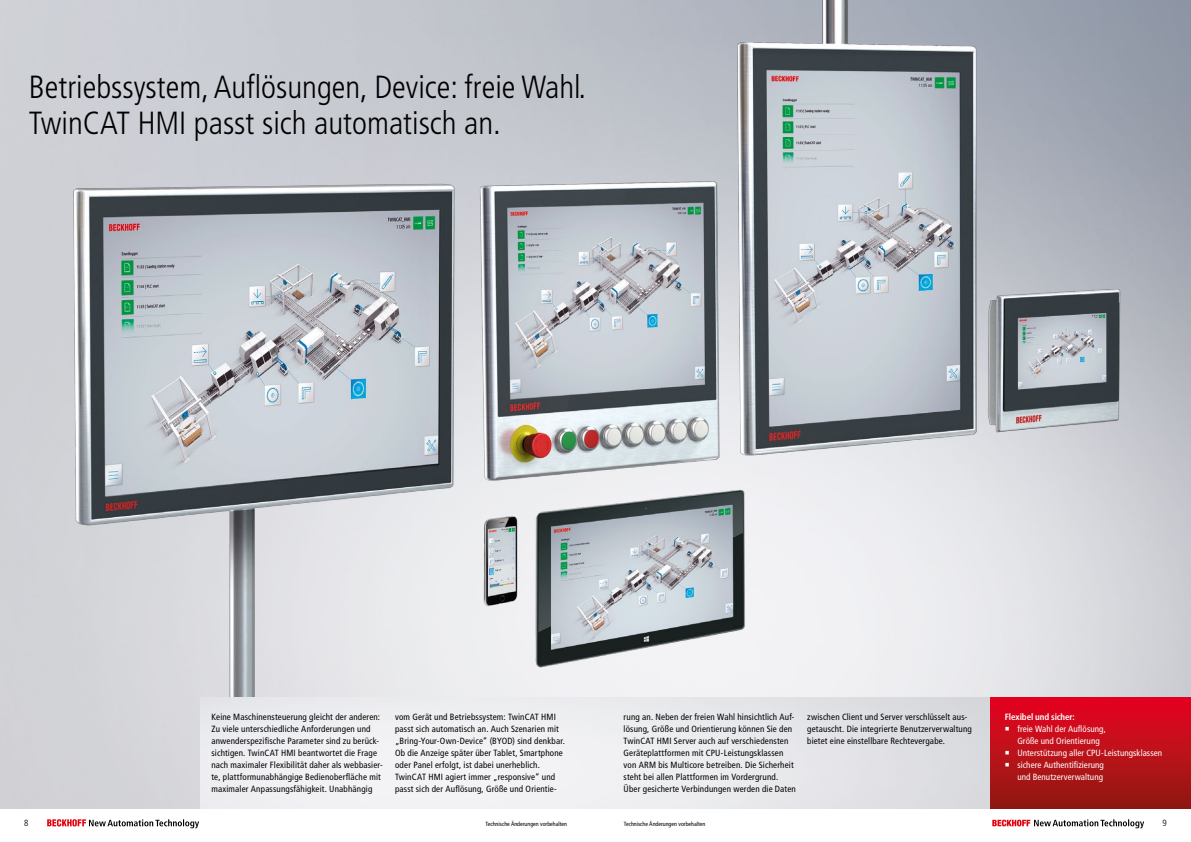
<style>
.page{position:relative;width:1191px;height:842px;background:#fff}
.page>*{position:absolute;margin:0;border:0;box-sizing:border-box;transform-origin:0 0}
.t1{font:300 condensed 32px/36px "Frutiger LT Pro";color:#000}
.t2{font:condensed 9px/12px "Frutiger LT Pro";letter-spacing:.02em;color:#000}
.t3{font:condensed 9px/12px "Frutiger LT Pro";letter-spacing:.01em;color:#fff}
.t4{font:700 condensed 9px "Frutiger LT Pro";letter-spacing:-.01em;color:#fff}
.t5{font:300 condensed 9px "Frutiger LT Pro";color:#000}
.t6{font:condensed 6px "Frutiger LT Pro";color:#000}
</style>
<div class="page">
<svg style="left:992px;top:819px;width:152px;height:9px"></svg>
<svg style="left:47px;top:819px;width:152px;height:9px"></svg>
<img style="left:0;top:0;width:1191px;height:804px">
<img style="left:200px;top:697px;width:790px;height:111px">
<div style="left:990px;top:697px;width:201px;height:111px;background:linear-gradient(to bottom,#e80321,#901b12)"></div>
<svg style="left:1005px;top:727px;width:4px;height:3px"></svg>
<svg style="left:1005px;top:751px;width:4px;height:3px"></svg>
<svg style="left:1005px;top:763px;width:4px;height:3px"></svg>
<h1 class="t1" style="left:29px;top:69px;width:559px">Betriebssystem, Auflösungen, Device: freie Wahl.<br>TwinCAT HMI passt sich automatisch an.</h1>
<p class="t2" style="left:211px;top:711px;width:173px">Keine Maschinensteuerung gleicht der anderen:<br>Zu viele unterschiedliche Anforderungen und anwenderspezifische Parameter sind zu berück&shy;sichtigen. TwinCAT HMI beantwortet die Frage nach maximaler Flexibilität daher als webbasier&shy;te, plattformunabhängige Bedienoberfläche mit maximaler Anpassungsfähigkeit. Unabhängig</p>
<p class="t2" style="left:395px;top:711px;width:171px">vom Gerät und Betriebssystem: TwinCAT HMI passt sich automatisch an. Auch Szenarien mit „Bring-Your-Own-Device“ (BYOD) sind denkbar.<br>Ob die Anzeige später über Tablet, Smartphone oder Panel erfolgt, ist dabei unerheblich.<br>TwinCAT HMI agiert immer „responsive“ und passt sich der Auflösung, Größe und Orientie-</p>
<p class="t2" style="left:623px;top:711px;width:174px">rung an. Neben der freien Wahl hinsichtlich Auf&shy;lösung, Größe und Orientierung können Sie den TwinCAT HMI Server auch auf verschiedensten Geräteplattformen mit CPU-Leistungsklassen von ARM bis Multicore betreiben. Die Sicherheit steht bei allen Plattformen im Vordergrund.<br>Über gesicherte Verbindungen werden die Daten</p>
<p class="t2" style="left:807px;top:711px;width:166px">zwischen Client und Server verschlüsselt aus&shy;getauscht. Die integrierte Benutzerverwaltung bietet eine einstellbare Rechtevergabe.</p>
<p class="t4" style="left:1005px;top:711px;width:71px">Flexibel und sicher:</p>
<p class="t3" style="left:1017px;top:723px;width:146px">freie Wahl der Auflösung,<br>Größe und Orientierung<br>Unterstützung aller CPU-Leistungsklassen sichere Authentifizierung<br>und Benutzerverwaltung</p>
<p class="t5" style="left:24px;top:818px;width:6px">8</p>
<p class="t6" style="left:485px;top:821px;width:83px">Technische Änderungen vorbehalten</p>
<p class="t6" style="left:624px;top:821px;width:83px">Technische Änderungen vorbehalten</p>
<p class="t5" style="left:1162px;top:818px;width:6px">9</p>
</div>
